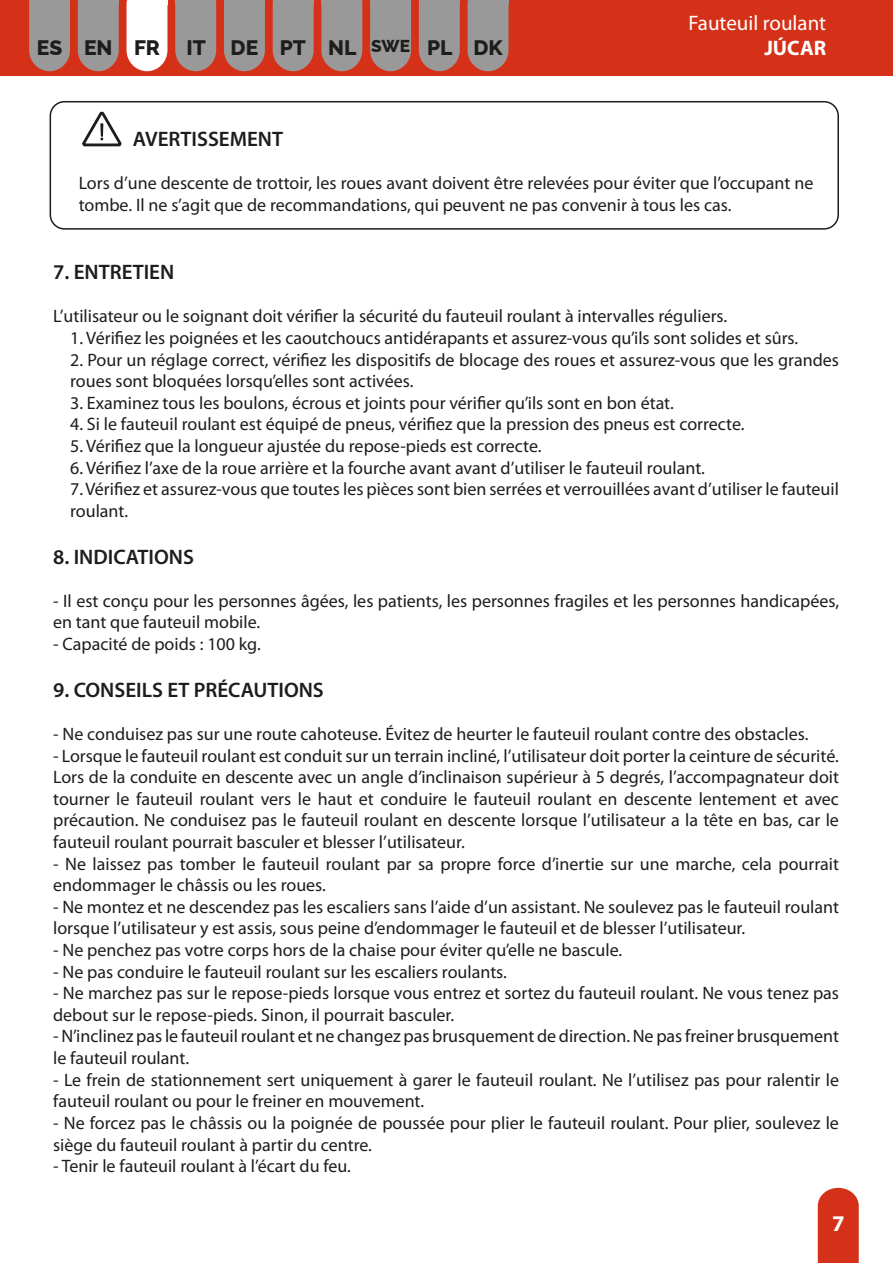
<style>
.page{position:relative;width:893px;height:1263px;background:#fff}
.page>*{position:absolute;margin:0;border:0;box-sizing:border-box;transform-origin:0 0}
.t1{font:700 22.5px "Myriad Pro";color:#fff}
.t2{font:600 21px "Myriad Pro";color:#1d1d1b}
.t3{font:800 21px "Raleway";color:#1d1d1b}
.t4{font:21px "Myriad Pro";color:#fff}
.t5{font:700 21px "Myriad Pro";color:#fff}
.t6{font:18px/21.6px "Myriad Pro";color:#1d1d1b}
.s1{font-size:17.25px}
</style>
<div class="page">
<div style="left:0;top:0;width:893px;height:75px;background:#d53118"></div>
<svg style="left:29px;top:0;width:41px;height:71px;background:#9c9290"></svg>
<svg style="left:127px;top:4px;width:40px;height:67px;background:#fcf2f1"></svg>
<hr style="left:127px;top:0;width:40px;height:4px;background:#fff">
<svg style="left:78px;top:4px;width:41px;height:67px;background:#9d9190"></svg>
<hr style="left:78px;top:0;width:41px;height:4px;background:#999">
<svg style="left:321px;top:4px;width:41px;height:67px;background:#9d918f"></svg>
<hr style="left:321px;top:0;width:41px;height:4px;background:#999">
<div style="left:468px;top:4px;width:40px;height:67px;background:#999"></div>
<hr style="left:468px;top:0;width:40px;height:4px;background:#999">
<svg style="left:273px;top:4px;width:41px;height:67px;background:#9d918f"></svg>
<hr style="left:273px;top:0;width:41px;height:4px;background:#999">
<svg style="left:419px;top:4px;width:41px;height:67px;background:#9d9190"></svg>
<hr style="left:419px;top:0;width:41px;height:4px;background:#999">
<svg style="left:224px;top:4px;width:41px;height:67px;background:#9c9290"></svg>
<hr style="left:224px;top:0;width:41px;height:4px;background:#999">
<svg style="left:370px;top:4px;width:41px;height:67px;background:#9d9190"></svg>
<hr style="left:370px;top:0;width:41px;height:4px;background:#999">
<svg style="left:175px;top:4px;width:41px;height:67px;background:#9d918f"></svg>
<hr style="left:175px;top:0;width:41px;height:4px;background:#999">
<svg style="left:818px;top:1188px;width:41px;height:75px;background:#d73c24"></svg>
<svg style="left:82px;top:111px;width:40px;height:36px"></svg>
<div style="left:50px;top:101px;width:789px;height:129px;border:2px solid #1d1d1b;border-radius:14px"></div>
<p class="t4" style="left:689px;top:10px;width:139px">Fauteuil roulant</p>
<p class="t3" style="left:37px;top:30px;width:125px">ES EN FR</p>
<p class="t3" style="left:186px;top:30px;width:318px">IT DE PT NL <span class="s1">SWE</span> PL DK</p>
<p class="t5" style="left:764px;top:35px;width:63px">JÚCAR</p>
<p class="t2" style="left:133px;top:126px;width:152px">AVERTISSEMENT</p>
<p class="t6" style="left:79px;top:172px;width:736px">Lors d’une descente de trottoir, les roues avant doivent être relevées pour éviter que l’occupant ne tombe. Il ne s’agit que de recommandations, qui peuvent ne pas convenir à tous les cas.</p>
<p class="t2" style="left:53px;top:259px;width:123px">7. ENTRETIEN</p>
<p class="t6" style="left:53px;top:305px;width:676px">L’utilisateur ou le soignant doit vérifier la sécurité du fauteuil roulant à intervalles réguliers.</p>
<p class="t6" style="left:70px;top:327px;width:730px">1. Vérifiez les poignées et les caoutchoucs antidérapants et assurez-vous qu’ils sont solides et sûrs.</p>
<p class="t6" style="left:70px;top:348px;width:770px">2. Pour un réglage correct, vérifiez les dispositifs de blocage des roues et assurez-vous que les grandes roues sont bloquées lorsqu’elles sont activées.</p>
<p class="t6" style="left:70px;top:392px;width:605px">3. Examinez tous les boulons, écrous et joints pour vérifier qu’ils sont en bon état.</p>
<p class="t6" style="left:70px;top:413px;width:676px">4. Si le fauteuil roulant est équipé de pneus, vérifiez que la pression des pneus est correcte.</p>
<p class="t6" style="left:70px;top:435px;width:473px">5. Vérifiez que la longueur ajustée du repose-pieds est correcte.</p>
<p class="t6" style="left:70px;top:456px;width:636px">6. Vérifiez l’axe de la roue arrière et la fourche avant avant d’utiliser le fauteuil roulant.</p>
<p class="t6" style="left:70px;top:478px;width:770px">7. Vérifiez et assurez-vous que toutes les pièces sont bien serrées et verrouillées avant d’utiliser le fauteuil roulant.</p>
<p class="t2" style="left:53px;top:543px;width:142px">8. INDICATIONS</p>
<p class="t6" style="left:53px;top:590px;width:787px">- Il est conçu pour les personnes âgées, les patients, les personnes fragiles et les personnes handicapées, en tant que fauteuil mobile.</p>
<p class="t6" style="left:53px;top:633px;width:209px">- Capacité de poids : 100 kg.</p>
<p class="t2" style="left:53px;top:676px;width:272px">9. CONSEILS ET PRÉCAUTIONS</p>
<p class="t6" style="left:53px;top:723px;width:757px">- Ne conduisez pas sur une route cahoteuse. Évitez de heurter le fauteuil roulant contre des obstacles.</p>
<p class="t6" style="left:53px;top:744px;width:787px;text-align:justify">- Lorsque le fauteuil roulant est conduit sur un terrain incliné, l’utilisateur doit porter la ceinture de sécurité.<br>Lors de la conduite en descente avec un angle d’inclinaison supérieur à 5 degrés, l’accompagnateur doit tourner le fauteuil roulant vers le haut et conduire le fauteuil roulant en descente lentement et avec précaution. Ne conduisez pas le fauteuil roulant en descente lorsque l’utilisateur a la tête en bas, car le fauteuil roulant pourrait basculer et blesser l’utilisateur.</p>
<p class="t6" style="left:53px;top:852px;width:787px">- Ne laissez pas tomber le fauteuil roulant par sa propre force d’inertie sur une marche, cela pourrait endommager le châssis ou les roues.</p>
<p class="t6" style="left:53px;top:896px;width:787px">- Ne montez et ne descendez pas les escaliers sans l’aide d’un assistant. Ne soulevez pas le fauteuil roulant lorsque l’utilisateur y est assis, sous peine d’endommager le fauteuil et de blesser l’utilisateur.</p>
<p class="t6" style="left:53px;top:939px;width:571px">- Ne penchez pas votre corps hors de la chaise pour éviter qu’elle ne bascule.</p>
<p class="t6" style="left:53px;top:960px;width:455px">- Ne pas conduire le fauteuil roulant sur les escaliers roulants.</p>
<p class="t6" style="left:53px;top:982px;width:787px">- Ne marchez pas sur le repose-pieds lorsque vous entrez et sortez du fauteuil roulant. Ne vous tenez pas debout sur le repose-pieds. Sinon, il pourrait basculer.</p>
<p class="t6" style="left:53px;top:1025px;width:787px">- N’inclinez pas le fauteuil roulant et ne changez pas brusquement de direction. Ne pas freiner brusquement le fauteuil roulant.</p>
<p class="t6" style="left:53px;top:1068px;width:787px">- Le frein de stationnement sert uniquement à garer le fauteuil roulant. Ne l’utilisez pas pour ralentir le fauteuil roulant ou pour le freiner en mouvement.</p>
<p class="t6" style="left:53px;top:1112px;width:787px">- Ne forcez pas le châssis ou la poignée de poussée pour plier le fauteuil roulant. Pour plier, soulevez le siège du fauteuil roulant à partir du centre.</p>
<p class="t6" style="left:53px;top:1155px;width:299px">- Tenir le fauteuil roulant à l’écart du feu.</p>
<p class="t1" style="left:832px;top:1209px;width:14px">7</p>
</div>
